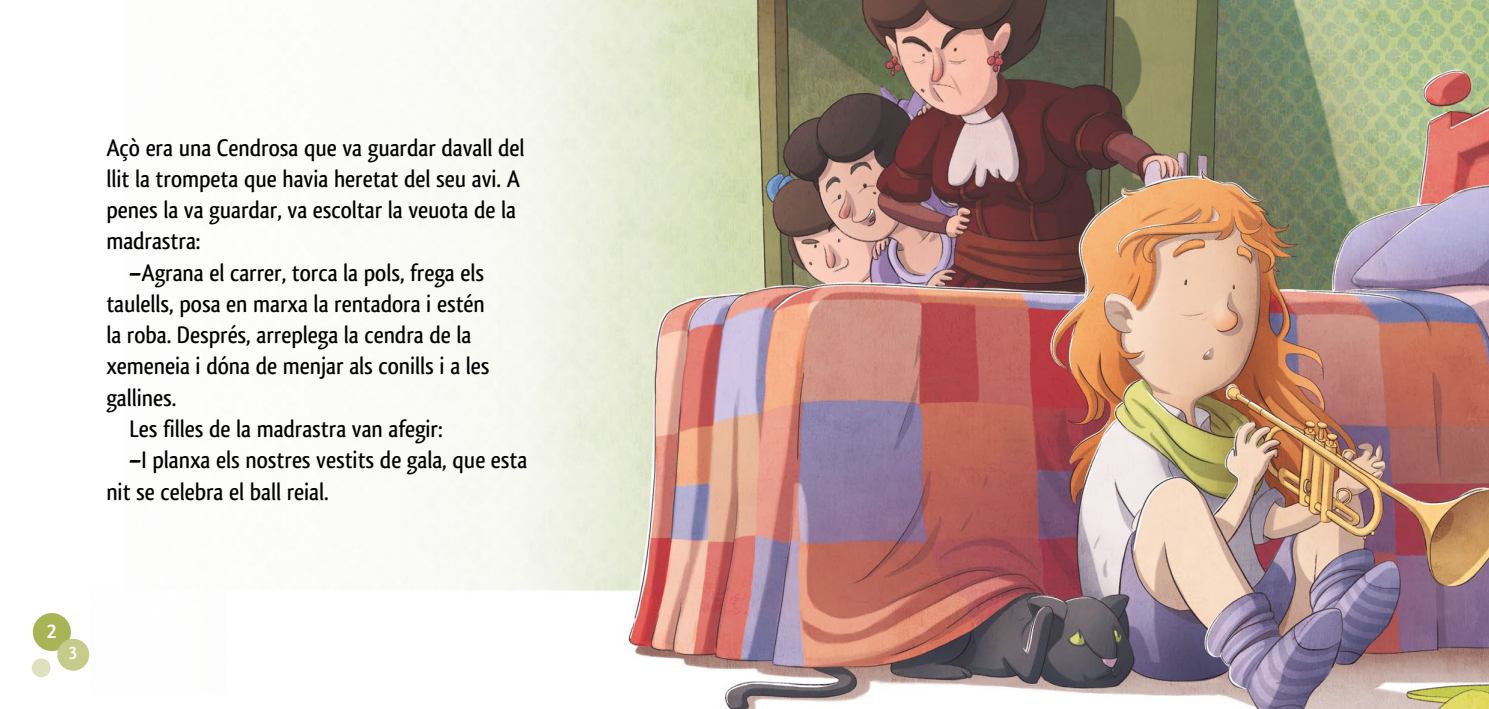
<style>
.page{position:relative;width:1489px;height:709px;background:#fff}
.page>*{position:absolute;margin:0;border:0;box-sizing:border-box;transform-origin:0 0}
.t1{font:500 25px "Qlassik";color:#000}
.t2{font:700 22.38px "Qlassik";color:#fff}
.t3{font:700 18.75px "Qlassik";color:#fff}
</style>
<div class="page">
<img style="left:31px;top:0;width:1457px;height:709px">
<div style="left:33px;top:613px;width:38px;height:38px;background:#a8b556;border-radius:50%"></div>
<div style="left:57px;top:639px;width:32px;height:31px;background:#c4cb8b;border-radius:50%"></div>
<div style="left:32px;top:658px;width:19px;height:19px;background:#dee1be;border-radius:50%"></div>
<p class="t1" style="left:106px;top:133px;width:420px">Açò era una Cendrosa que va guardar davall del</p>
<p class="t1" style="left:106px;top:164px;width:415px">llit la trompeta que havia heretat del seu avi. A</p>
<p class="t1" style="left:106px;top:195px;width:411px">penes la va guardar, va escoltar la veuota de la</p>
<p class="t1" style="left:106px;top:226px;width:96px">madrastra:</p>
<p class="t1" style="left:129px;top:258px;width:356px">–Agrana el carrer, torca la pols, frega els</p>
<p class="t1" style="left:106px;top:289px;width:380px">taulells, posa en marxa la rentadora i estén</p>
<p class="t1" style="left:106px;top:320px;width:366px">la roba. Després, arreplega la cendra de la</p>
<p class="t1" style="left:106px;top:351px;width:384px">xemeneia i dóna de menjar als conills i a les</p>
<p class="t1" style="left:106px;top:383px;width:71px">gallines.</p>
<p class="t1" style="left:129px;top:414px;width:315px">Les filles de la madrastra van afegir:</p>
<p class="t1" style="left:129px;top:445px;width:399px">–I planxa els nostres vestits de gala, que esta</p>
<p class="t1" style="left:106px;top:476px;width:224px">nit se celebra el ball reial.</p>
<p class="t2" style="left:47px;top:617px;width:12px">2</p>
<p class="t3" style="left:69px;top:641px;width:10px">3</p>
</div>
